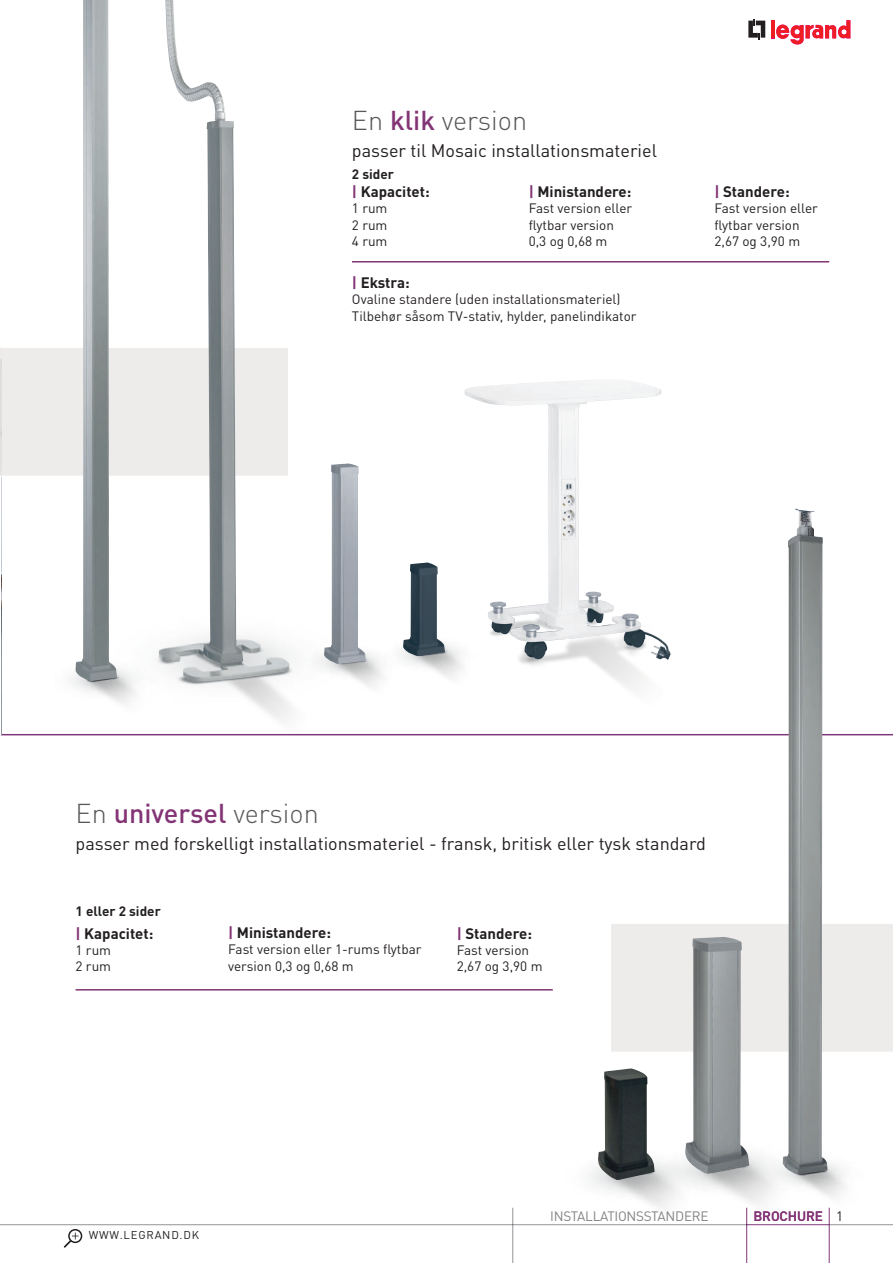
<style>
.page{position:relative;width:893px;height:1263px;background:#fff}
.page>*{position:absolute;margin:0;border:0;box-sizing:border-box;transform-origin:0 0}
.t1{font:300 27px "DIN Pro";color:#57585a}
.t2{font:18px "DIN Pro";color:#231f20}
.t3{font:700 15px "DIN Pro";color:#231f20}
.t4{font:13.5px/16.2px "DIN Pro";color:#231f20}
.t5{font:13.5px "DIN Pro";letter-spacing:-.02em;color:#808285}
.t6{font:700 13.5px "DIN Pro";color:#231f20}
.t7{font:500 13.5px "DIN Pro";letter-spacing:-.01em;color:#833475}
.t8{font:11.25px "DIN Pro";letter-spacing:.07em;color:#231f20}
.s1{font-weight:500;color:#833475}
.s2{color:#833475}
</style>
<div class="page">
<img style="left:370px;top:645px;width:89px;height:42px">
<img style="left:763px;top:1159px;width:103px;height:104px">
<img style="left:289px;top:653px;width:81px;height:83px">
<img style="left:459px;top:602px;width:287px;height:134px">
<hr style="left:829px;top:1224px;width:64px;height:1px;background:#939598">
<hr style="left:0;top:1224px;width:747px;height:1px;background:#939598">
<hr style="left:746px;top:1208px;width:1px;height:55px;background:#81377c">
<hr style="left:512px;top:1208px;width:1px;height:55px;background:#939598">
<hr style="left:829px;top:1208px;width:1px;height:55px;background:#81377c">
<svg style="left:748px;top:19px;width:17px;height:20px"></svg>
<hr style="left:771px;top:20px;width:4px;height:18px;background:#ee1d23">
<svg style="left:776px;top:20px;width:74px;height:25px"></svg>
<hr style="left:747px;top:1224px;width:82px;height:1px;background:#81377c">
<div style="left:611px;top:924px;width:282px;height:128px;background:#eeecea"></div>
<hr style="left:0;top:734px;width:893px;height:1px;background:#81377c">
<img style="left:783px;top:508px;width:44px;height:666px">
<img style="left:685px;top:937px;width:64px;height:237px">
<img style="left:598px;top:1068px;width:57px;height:112px">
<svg style="left:0;top:348px;width:289px;height:388px"></svg>
<img style="left:465px;top:380px;width:141px;height:253px">
<img style="left:403px;top:562px;width:42px;height:94px">
<img style="left:324px;top:463px;width:42px;height:201px">
<img style="left:76px;top:0;width:41px;height:681px">
<img style="left:159px;top:0;width:130px;height:682px">
<div style="left:68px;top:1229px;width:14px;height:14px;border:2px solid #231f20;border-radius:50%"></div>
<svg style="left:64px;top:1232px;width:15px;height:16px"></svg>
<hr style="left:352px;top:261px;width:477px;height:1px;background:#833475">
<hr style="left:76px;top:989px;width:477px;height:1px;background:#833475">
<h1 class="t1" style="left:352px;top:102px;width:177px">En <span class="s1">klik</span> version</h1>
<h2 class="t2" style="left:352px;top:136px;width:306px">passer til Mosaic installationsmateriel</h2>
<p class="t6" style="left:352px;top:162px;width:44px">2 sider</p>
<p class="t3" style="left:352px;top:179px;width:79px"><span class="s2">|</span> Kapacitet:</p>
<p class="t4" style="left:352px;top:199px;width:37px;text-align:justify">1 rum 2 rum 4 rum</p>
<p class="t3" style="left:529px;top:179px;width:104px"><span class="s2">|</span> Ministandere:</p>
<p class="t4" style="left:529px;top:199px;width:105px">Fast version eller flytbar version<br>0,3 og 0,68 m</p>
<p class="t3" style="left:352px;top:270px;width:59px"><span class="s2">|</span> Ekstra:</p>
<p class="t4" style="left:352px;top:290px;width:286px">Ovaline standere (uden installationsmateriel)<br>Tilbehør såsom TV-stativ, hylder, panelindikator</p>
<p class="t3" style="left:714px;top:179px;width:77px"><span class="s2">|</span> Standere:</p>
<p class="t4" style="left:714px;top:199px;width:105px">Fast version eller flytbar version<br>2,67 og 3,90 m</p>
<h1 class="t1" style="left:76px;top:794px;width:245px">En <span class="s1">universel</span> version</h1>
<h2 class="t2" style="left:76px;top:829px;width:632px">passer med forskelligt installationsmateriel - fransk, britisk eller tysk standard</h2>
<p class="t6" style="left:76px;top:900px;width:87px">1 eller 2 sider</p>
<p class="t3" style="left:76px;top:921px;width:79px"><span class="s2">|</span> Kapacitet:</p>
<p class="t4" style="left:76px;top:940px;width:37px">1 rum<br>2 rum</p>
<p class="t3" style="left:228px;top:920px;width:104px"><span class="s2">|</span> Ministandere:</p>
<p class="t4" style="left:228px;top:940px;width:195px">Fast version eller 1-rums flytbar version 0,3 og 0,68 m</p>
<p class="t3" style="left:457px;top:921px;width:77px"><span class="s2">|</span> Standere:</p>
<p class="t4" style="left:457px;top:940px;width:87px">Fast version<br>2,67 og 3,90 m</p>
<p class="t8" style="left:89px;top:1226px;width:112px">WWW.LEGRAND.DK</p>
<p class="t5" style="left:550px;top:1205px;width:160px">INSTALLATIONSSTANDERE</p>
<p class="t7" style="left:753px;top:1207px;width:71px">BROCHURE</p>
<p class="t4" style="left:836px;top:1207px;width:9px">1</p>
</div>
